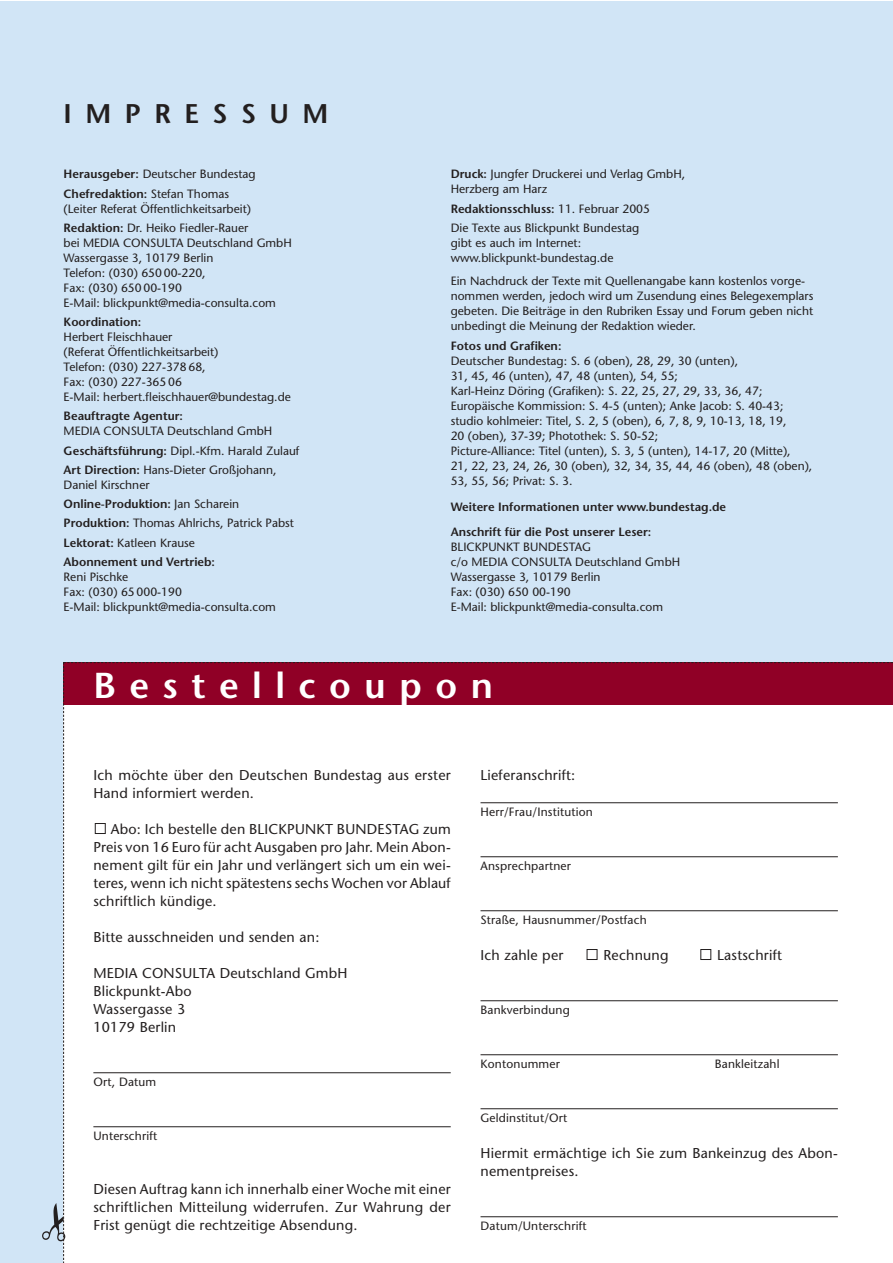
<style>
.page{position:relative;width:893px;height:1263px;background:#fff}
.page>*{position:absolute;margin:0;border:0;box-sizing:border-box;transform-origin:0 0}
.t1{font:600 36px "Stone Sans";letter-spacing:.375em;color:#fff}
.t2{font:600 27px "Stone Sans";letter-spacing:.5em;color:#231f1f}
.t3{font:14.25px/18px "Stone Sans";letter-spacing:.015em;color:#231f1f}
.t4{font:12px/15px "Stone Sans";color:#231f1f}
.t5{font:600 12px/25.2px "Stone Sans";color:#231f1f}
.s1{font-weight:600}
</style>
<div class="page">
<div style="left:0;top:2px;width:892px;height:1261px;background:#d1e5f6"></div>
<svg style="left:42px;top:662px;width:850px;height:601px;background:#f4eaed"></svg>
<h2 class="t2" style="left:64px;top:104px;width:266px">IMPRESSUM</h2>
<p class="t4" style="left:64px;top:166px;width:194px;line-height:19.2px"><span class="s1">Herausgeber:</span> Deutscher Bundestag<br><span class="s1">Chefredaktion:</span> Stefan Thomas</p>
<p class="t4" style="left:64px;top:200px;width:189px;line-height:19.2px">(Leiter Referat Öffentlichkeitsarbeit)<br><span class="s1">Redaktion:</span> Dr. Heiko Fiedler-Rauer</p>
<p class="t4" style="left:64px;top:236px;width:230px">bei MEDIA CONSULTA Deutschland GmbH<br>Wassergasse 3, 10179 Berlin<br>Telefon: (030) 650 00-220,<br>Fax: (030) 650 00-190<br>E-Mail: blickpunkt@media-consulta.com</p>
<p class="t5" style="left:64px;top:311px;width:79px">Koordination:</p>
<p class="t4" style="left:64px;top:331px;width:229px">Herbert Fleischhauer<br>(Referat Öffentlichkeitsarbeit)<br>Telefon: (030) 227-378 68,<br>Fax: (030) 227-365 06<br>E-Mail: herbert.fleischhauer@bundestag.de</p>
<p class="t5" style="left:64px;top:405px;width:121px">Beauftragte Agentur:</p>
<p class="t4" style="left:64px;top:423px;width:237px;line-height:19.2px">MEDIA CONSULTA Deutschland GmbH<br><span class="s1">Geschäftsführung:</span> Dipl.-Kfm. Harald Zulauf<br><span class="s1">Art Direction:</span> Hans-Dieter Großjohann,</p>
<p class="t4" style="left:64px;top:476px;width:232px;line-height:19.2px">Daniel Kirschner<br><span class="s1">Online-Produktion:</span> Jan Scharein<br><span class="s1">Produktion:</span> Thomas Ahlrichs, Patrick Pabst<br><span class="s1">Lektorat:</span> Katleen Krause<br><span class="s1">Abonnement und Vertrieb:</span></p>
<p class="t4" style="left:64px;top:570px;width:214px">Reni Pischke<br>Fax: (030) 65 000-190<br>E-Mail: blickpunkt@media-consulta.com</p>
<p class="t4" style="left:451px;top:168px;width:236px"><span class="s1">Druck:</span> Jungfer Druckerei und Verlag GmbH,<br>Herzberg am Harz</p>
<p class="t4" style="left:451px;top:200px;width:201px;line-height:19.2px"><span class="s1">Redaktionsschluss:</span> 11. Februar 2005<br>Die Texte aus Blickpunkt Bundestag</p>
<p class="t4" style="left:451px;top:236px;width:164px">gibt es auch im Internet: www.blickpunkt-bundestag.de</p>
<p class="t4" style="left:451px;top:275px;width:364px">Ein Nachdruck der Texte mit Quellenangabe kann kostenlos vorge&shy;nommen werden, jedoch wird um Zusendung eines Belegexemplars gebeten. Die Beiträge in den Rubriken Essay und Forum geben nicht unbedingt die Meinung der Redaktion wieder.</p>
<p class="t5" style="left:451px;top:334px;width:112px">Fotos und Grafiken:</p>
<p class="t4" style="left:451px;top:354px;width:363px">Deutscher Bundestag: S. 6 (oben), 28, 29, 30 (unten),<br>31, 45, 46 (unten), 47, 48 (unten), 54, 55;<br>Karl-Heinz Döring (Grafiken): S. 22, 25, 27, 29, 33, 36, 47; Europäische Kommission: S. 4-5 (unten); Anke Jacob: S. 40-43; studio kohlmeier: Titel, S. 2, 5 (oben), 6, 7, 8, 9, 10-13, 18, 19,<br>20 (oben), 37-39; Photothek: S. 50-52;<br>Picture-Alliance: Titel (unten), S. 3, 5 (unten), 14-17, 20 (Mitte),<br>21, 22, 23, 24, 26, 30 (oben), 32, 34, 35, 44, 46 (oben), 48 (oben), 53, 55, 56; Privat: S. 3.</p>
<p class="t5" style="left:451px;top:495px;width:277px">Weitere Informationen unter www.bundestag.de<br>Anschrift für die Post unserer Leser:</p>
<p class="t4" style="left:451px;top:540px;width:231px">BLICKPUNKT BUNDESTAG<br>c/o MEDIA CONSULTA Deutschland GmbH<br>Wassergasse 3, 10179 Berlin<br>Fax: (030) 650 00-190<br>E-Mail: blickpunkt@media-consulta.com</p>
<h1 class="t1" style="left:93px;top:671px;width:401px">Bestellcoupon</h1>
<p class="t3" style="left:93px;top:767px;width:359px">Ich möchte über den Deutschen Bundestag aus erster<br>Hand informiert werden.</p>
<p class="t3" style="left:93px;top:821px;width:359px;text-align:justify;text-indent:18px">Abo: Ich bestelle den BLICKPUNKT BUNDESTAG zum Preis von 16 Euro für acht Ausgaben pro Jahr. Mein Abon&shy;nement gilt für ein Jahr und verlängert sich um ein wei&shy;teres, wenn ich nicht spätestens sechs Wochen vor Ablauf schriftlich kündige.</p>
<p class="t3" style="left:93px;top:929px;width:227px">Bitte ausschneiden und senden an:</p>
<p class="t3" style="left:93px;top:965px;width:256px">MEDIA CONSULTA Deutschland GmbH<br>Blickpunkt-Abo<br>Wassergasse 3<br>10179 Berlin</p>
<p class="t4" style="left:93px;top:1075px;width:64px">Ort, Datum</p>
<p class="t4" style="left:93px;top:1129px;width:65px">Unterschrift</p>
<p class="t3" style="left:93px;top:1181px;width:359px;text-align:justify">Diesen Auftrag kann ich innerhalb einer Woche mit einer schriftlichen Mitteilung widerrufen. Zur Wahrung der Frist genügt die rechtzeitige Absendung.</p>
<p class="t3" style="left:480px;top:767px;width:96px">Lieferanschrift:</p>
<p class="t4" style="left:480px;top:805px;width:114px">Herr/Frau/Institution</p>
<p class="t4" style="left:480px;top:859px;width:92px">Ansprechpartner</p>
<p class="t4" style="left:480px;top:913px;width:168px">Straße, Hausnummer/Postfach</p>
<p class="t3" style="left:480px;top:947px;width:84px">Ich zahle per</p>
<p class="t3" style="left:603px;top:947px;width:67px">Rechnung</p>
<p class="t3" style="left:717px;top:947px;width:66px">Lastschrift</p>
<p class="t4" style="left:480px;top:1003px;width:91px">Bankverbindung</p>
<p class="t4" style="left:480px;top:1057px;width:81px">Kontonummer</p>
<p class="t4" style="left:714px;top:1057px;width:66px">Bankleitzahl</p>
<p class="t4" style="left:480px;top:1111px;width:88px">Geldinstitut/Ort</p>
<p class="t3" style="left:480px;top:1145px;width:359px">Hiermit ermächtige ich Sie zum Bankeinzug des Abon&shy;nementpreises.</p>
<p class="t4" style="left:480px;top:1219px;width:108px">Datum/Unterschrift</p>
</div>
